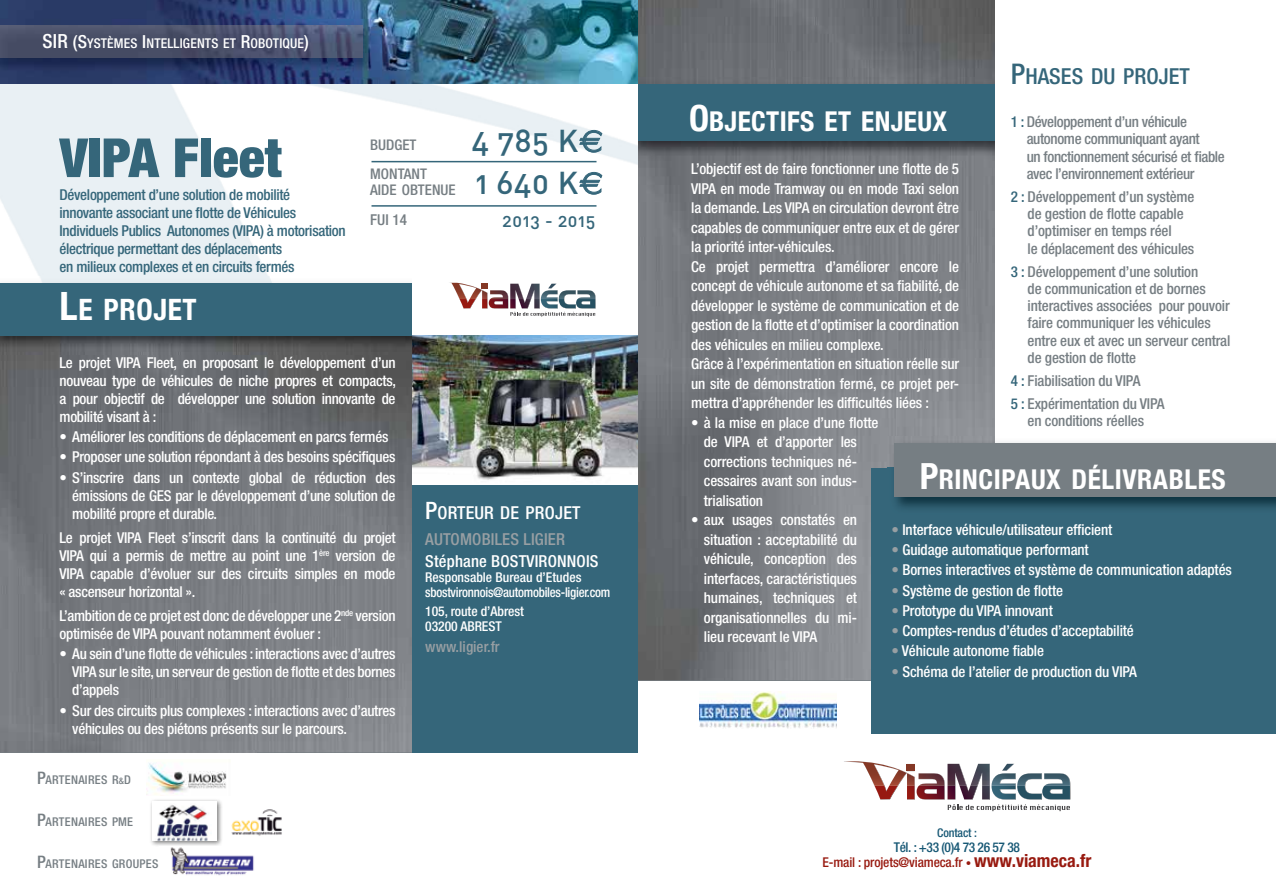
<style>
.page{position:relative;width:1276px;height:893px;background:#fff}
.page>*{position:absolute;margin:0;border:0;box-sizing:border-box;transform-origin:0 0}
.t1{font:900 condensed 54px "Helvetica Neue";color:#35667a}
.t2{font:31.5px/42.2px "DIN Medium Alternate";letter-spacing:.01em;color:#35667a}
.t3{font:700 condensed 29.4px "Helvetica Neue";letter-spacing:.025em;color:#fff}
.t4{font:700 condensed 27.3px "Helvetica Neue";letter-spacing:.02em;color:#fff}
.t5{font:500 condensed 22.05px "Helvetica Neue";letter-spacing:.005em;color:#35667a}
.t6{font:18px "DIN Medium Alternate";letter-spacing:.025em;color:#35667a}
.t7{font:500 condensed 17.85px "Helvetica Neue";letter-spacing:.005em;color:#fff}
.t8{font:500 condensed 16.5px "Helvetica Neue";letter-spacing:.01em;color:#fff}
.t9{font:500 condensed 16.5px "Helvetica Neue";letter-spacing:.01em;color:#989fa3}
.t10{font:500 condensed 15px/19.5px "Helvetica Neue";letter-spacing:-.01em;color:#fff;text-align:justify}
.t11{font:500 condensed 15px/17.2px "Helvetica Neue";letter-spacing:-.01em;color:#767e83}
.t12{font:500 condensed 15px/18px "Helvetica Neue";letter-spacing:-.02em;color:#35667a}
.t13{font:500 condensed 15px "Helvetica Neue";color:#989fa3}
.t14{font:500 condensed 14.7px/28.5px "Helvetica Neue";color:#767e83}
.t15{font:500 condensed 13.5px/15px "Helvetica Neue";letter-spacing:-.005em;color:#fff}
.t16{font:500 condensed 13.5px/15px "Helvetica Neue";letter-spacing:-.01em;color:#981a10;text-align:center}
.t17{font:500 condensed 13.5px "Helvetica Neue";letter-spacing:.015em;color:#fff}
.t18{font:500 condensed 12.15px "Helvetica Neue";letter-spacing:.025em;color:#767e83}
.t19{font:500 condensed 12px "Helvetica Neue";letter-spacing:-.01em;color:#165774}
.s1{font-size:19.5px}
.s2{font-size:18px}
.s3{font-size:31.2px}
.s4{font-family:"Euro Sans";font-size:31.2px}
.s5{font-size:39px}
.s6{font-size:24px}
.s7{font-size:17.25px}
.s8{font-size:9px}
.s9{font-size:28.5px}
.s10{color:#35667a}
.s11{font-size:36px}
.s12{color:#989fa3}
.s13{color:#165774}
.s14{font-family:"DIN Regular Alternate";font-weight:400;font-stretch:normal;font-size:11.7px}
.s15{font-weight:700;font-size:18px}
</style>
<div class="page">
<img style="left:0;top:354px;width:412px;height:398px">
<div style="left:412px;top:335px;width:226px;height:417px;background:#35667a"></div>
<img style="left:168px;top:751px;width:89px;height:1px">
<img style="left:0;top:276px;width:412px;height:78px">
<div style="left:0;top:283px;width:412px;height:52px;background:#35667a"></div>
<svg style="left:578px;top:129px;width:25px;height:24px"></svg>
<svg style="left:579px;top:171px;width:24px;height:24px"></svg>
<img style="left:0;top:0;width:638px;height:84px">
<img style="left:0;top:19px;width:382px;height:58px">
<img style="left:0;top:26px;width:362px;height:32px">
<svg style="left:451px;top:283px;width:144px;height:34px"></svg>
<hr style="left:371px;top:161px;width:225px;height:1px;background:#35667a">
<hr style="left:371px;top:205px;width:225px;height:2px;background:#35667a">
<img style="left:412px;top:335px;width:226px;height:149px">
<div style="left:149px;top:798px;width:74px;height:49px;background:#000;opacity:.5"></div>
<div style="left:152px;top:801px;width:65px;height:40px;background:#fff"></div>
<img style="left:148px;top:763px;width:79px;height:32px">
<img style="left:159px;top:846px;width:95px;height:30px">
<img style="left:157px;top:805px;width:51px;height:36px">
<img style="left:231px;top:809px;width:51px;height:27px">
<img style="left:638px;top:160px;width:357px;height:520px">
<img style="left:638px;top:0;width:357px;height:78px">
<img style="left:638px;top:78px;width:357px;height:82px">
<div style="left:638px;top:84px;width:365px;height:57px;background:#35667a"></div>
<div style="left:995px;top:0;width:272px;height:558px;background:#fff"></div>
<div style="left:871px;top:468px;width:405px;height:265px;background:#35667a"></div>
<img style="left:887px;top:437px;width:389px;height:71px">
<div style="left:894px;top:443px;width:382px;height:54px;background:#767e83"></div>
<svg style="left:844px;top:761px;width:226px;height:50px"></svg>
<img style="left:699px;top:692px;width:138px;height:37px">
<p class="t17" style="left:43px;top:35px;width:268px"><span class="s1">SIR</span> <span class="s2">(S</span>YSTÈMES <span class="s2">I</span>NTELLIGENTS ET <span class="s2">R</span>OBOTIQUE<span class="s2">)</span></p>
<h2 class="t2" style="left:471px;top:119px;width:133px">4 785 <span class="s3">K</span><span class="s4">€<br></span>1 640 <span class="s3">K</span><span class="s4">€</span></h2>
<h1 class="t1" style="left:60px;top:125px;width:224px">VIPA Fleet</h1>
<p class="t12" style="left:60px;top:185px;width:288px">Développement d’une solution de mobilité innovante associant une flotte de Véhicules Individuels Publics Autonomes (VIPA) à motorisation électrique permettant des déplacements<br>en milieux complexes et en circuits fermés</p>
<h3 class="t3" style="left:60px;top:292px;width:139px"><span class="s5">L</span>E PROJET</h3>
<p class="t10" style="left:60px;top:354px;width:338px;line-height:18px">Le projet VIPA Fleet, en proposant le développement d’un nouveau type de véhicules de niche propres et compacts, a pour objectif de développer une solution innovante de mobilité visant à :</p>
<p class="t10" style="left:60px;top:427px;width:330px">• Améliorer les conditions de déplacement en parcs fermés</p>
<p class="t10" style="left:60px;top:447px;width:337px">• Proposer une solution répondant à des besoins spécifiques</p>
<p class="t10" style="left:72px;top:468px;width:325px;line-height:18px;text-indent:-13px">• S’inscrire dans un contexte global de réduction des émissions de GES par le développement d’une solution de mobilité propre et durable.</p>
<p class="t10" style="left:60px;top:528px;width:337px;line-height:18px">Le projet VIPA Fleet s’inscrit dans la continuité du projet VIPA qui a permis de mettre au point une 1<sup>ère</sup> version de VIPA capable d’évoluer sur des circuits simples en mode « ascenseur horizontal ».</p>
<p class="t10" style="left:60px;top:607px;width:337px;line-height:18px">L’ambition de ce projet est donc de développer une 2<sup>nde</sup> version optimisée de VIPA pouvant notamment évoluer :</p>
<p class="t10" style="left:72px;top:645px;width:325px;line-height:18px;text-indent:-13px">• Au sein d’une flotte de véhicules : interactions avec d’autres VIPA sur le site, un serveur de gestion de flotte et des bornes d’appels</p>
<p class="t10" style="left:72px;top:701px;width:325px;line-height:18px;text-indent:-13px">• Sur des circuits plus complexes : interactions avec d’autres véhicules ou des piétons présents sur le parcours.</p>
<p class="t14" style="left:370px;top:131px;width:58px">BUDGET<br>MONTANT</p>
<p class="t14" style="left:370px;top:175px;width:87px">AIDE OBTENUE</p>
<p class="t11" style="left:370px;top:211px;width:38px">FUI 14</p>
<p class="t6" style="left:502px;top:209px;width:94px">2013 - 2015</p>
<p class="t7" style="left:425px;top:502px;width:157px"><span class="s6">P</span>ORTEUR DE PROJET</p>
<p class="t9" style="left:425px;top:529px;width:19px">Automobiles</p>
<p class="t9" style="left:523px;top:529px;width:43px">LIGIER</p>
<p class="t8" style="left:425px;top:551px;width:175px">Stéphane BOSTVIRONNOIS</p>
<p class="t15" style="left:425px;top:570px;width:187px">Responsable Bureau d’Etudes sbostvironnois@automobiles-ligier.com</p>
<p class="t15" style="left:425px;top:604px;width:100px">105, route d’Abrest<br>03200 ABREST</p>
<p class="t13" style="left:425px;top:638px;width:76px">www.ligier.fr</p>
<p class="t18" style="left:37px;top:772px;width:95px"><span class="s7">P</span>ARTENAIRES R<span class="s8">&amp;</span>D</p>
<p class="t18" style="left:37px;top:814px;width:97px"><span class="s7">P</span>ARTENAIRES PME</p>
<p class="t18" style="left:37px;top:856px;width:122px"><span class="s7">P</span>ARTENAIRES GROUPES</p>
<h3 class="t5" style="left:1010px;top:63px;width:181px"><span class="s9">P</span>HASES DU PROJET</h3>
<p class="t11" style="left:1026px;top:113px;width:199px;text-indent:-16px"><span class="s10">1 :</span> Développement d’un véhicule autonome communiquant ayant<br>un fonctionnement sécurisé et fiable avec l’environnement extérieur</p>
<p class="t11" style="left:1027px;top:188px;width:168px;text-indent:-17px"><span class="s10">2 :</span> Développement d’un système de gestion de flotte capable d’optimiser en temps réel<br>le déplacement des véhicules</p>
<p class="t11" style="left:1027px;top:262px;width:204px;text-indent:-17px"><span class="s10">3 :</span> Développement d’une solution<br>de communication et de bornes interactives associées pour pouvoir faire communiquer les véhicules entre eux et avec un serveur central de gestion de flotte</p>
<p class="t11" style="left:1010px;top:369px;width:155px;line-height:23px"><span class="s10">4 :</span> Fiabilisation du VIPA<br><span class="s10">5 :</span> Expérimentation du VIPA</p>
<p class="t11" style="left:1027px;top:412px;width:118px">en conditions réelles</p>
<h3 class="t4" style="left:689px;top:104px;width:260px"><span class="s11">O</span>BJECTIFS ET ENJEUX</h3>
<p class="t10" style="left:691px;top:159px;width:269px;text-align:left">L’objectif est de faire fonctionner une flotte de 5<br>VIPA en mode Tramway ou en mode Taxi selon la demande. Les VIPA en circulation devront être capables de communiquer entre eux et de gérer la priorité inter-véhicules.<br>Ce projet permettra d’améliorer encore le concept de véhicule autonome et sa fiabilité, de développer le système de communication et de gestion de la flotte et d’optimiser la coordination des véhicules en milieu complexe.<br>Grâce à l’expérimentation en situation réelle sur un site de démonstration fermé, ce projet per&shy;mettra d’appréhender les difficultés liées :</p>
<p class="t10" style="left:704px;top:413px;width:176px;text-align:left;text-indent:-13px">• à la mise en place d’une flotte de VIPA et d’apporter les corrections techniques né&shy;cessaires avant son indus&shy;trialisation</p>
<p class="t10" style="left:704px;top:510px;width:155px;text-indent:-13px">• aux usages constatés en situation : acceptabilité du véhicule, conception des interfaces, caractéristiques humaines, techniques et organisationnelles du mi&shy;lieu recevant le VIPA</p>
<h3 class="t4" style="left:920px;top:463px;width:307px"><span class="s11">P</span>RINCIPAUX DÉLIVRABLES</h3>
<p class="t10" style="left:891px;top:519px;width:222px"><span class="s12">•</span> Interface véhicule/utilisateur efficient</p>
<p class="t10" style="left:891px;top:540px;width:199px"><span class="s12">•</span> Guidage automatique performant</p>
<p class="t10" style="left:891px;top:560px;width:342px"><span class="s12">•</span> Bornes interactives et système de communication adaptés</p>
<p class="t10" style="left:891px;top:580px;width:173px"><span class="s12">•</span> Système de gestion de flotte</p>
<p class="t10" style="left:891px;top:600px;width:163px"><span class="s12">•</span> Prototype du VIPA innovant</p>
<p class="t10" style="left:891px;top:621px;width:244px"><span class="s12">•</span> Comptes-rendus d’études d’acceptabilité</p>
<p class="t10" style="left:891px;top:641px;width:154px"><span class="s12">•</span> Véhicule autonome fiable</p>
<p class="t10" style="left:891px;top:661px;width:247px"><span class="s12">•</span> Schéma de l’atelier de production du VIPA</p>
<p class="t19" style="left:937px;top:826px;width:41px">Contact :</p>
<p class="t16" style="left:822px;top:840px;width:271px"><span class="s13">Tél. : +33 (0)4 73 26 57 38<br></span>E-mail : projets@viameca.fr <span class="s14">•</span> <span class="s15">www.viameca.fr</span></p>
</div>
